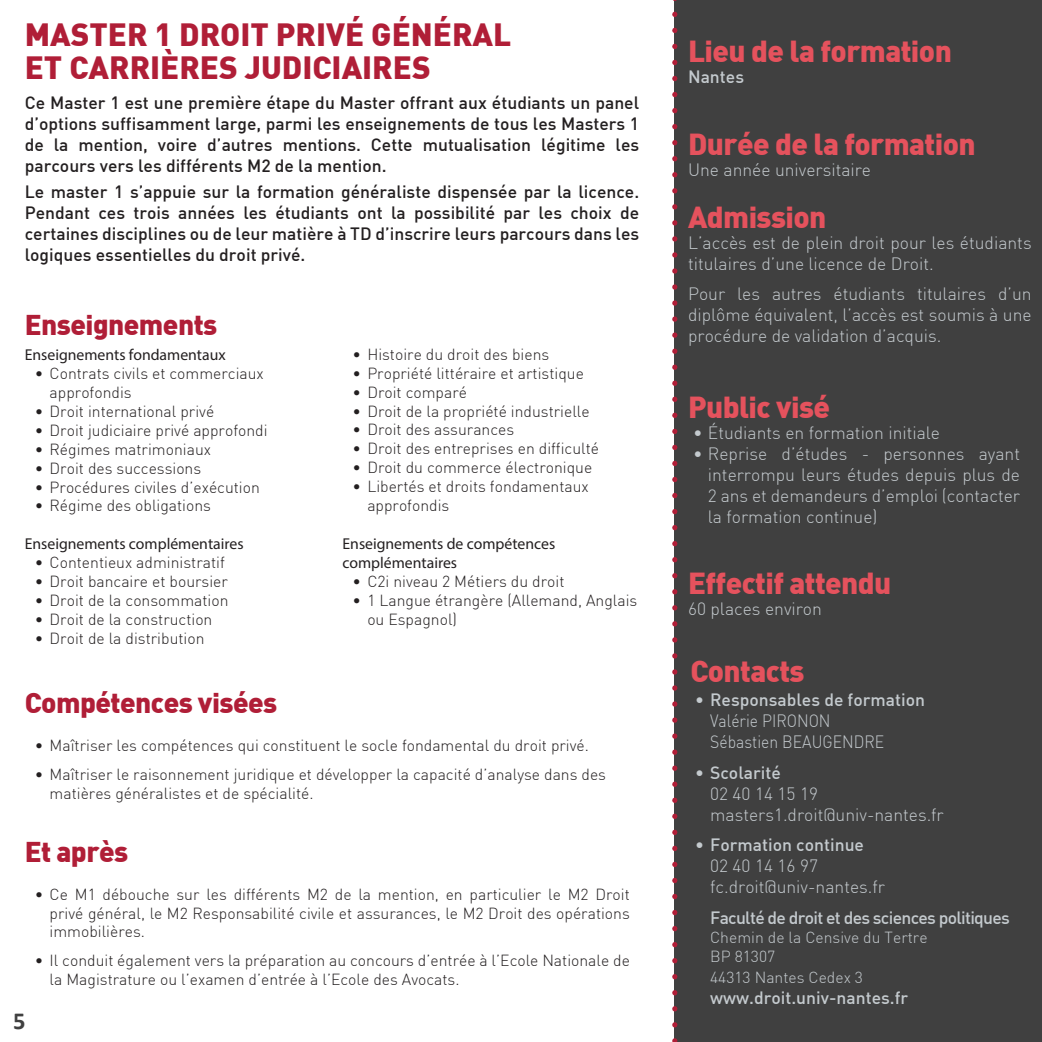
<style>
.page{position:relative;width:1042px;height:1042px;background:#fff}
.page>*{position:absolute;margin:0;border:0;box-sizing:border-box;transform-origin:0 0}
.t1{font:900 31.5px/33.2px "DIN";color:#b01e37}
.t2{font:900 29.75px "DIN";letter-spacing:-.02em;color:#e5525d}
.t3{font:900 28px "DIN";letter-spacing:-.02em;color:#b01e37}
.t4{font:700 24.5px "Calibri";color:#404040}
.t5{font:500 17.5px/21px "DIN";color:#231f20;text-align:justify}
.t6{font:300 17.5px/21px "DIN";color:#c4cace}
.t7{font:500 17.5px "DIN";color:#c4cace}
.t8{font:500 17.5px "DIN";letter-spacing:-.04em;color:#c4cace}
.t9{font:300 17.5px/21px "DIN";color:#c4cace;scale:.9 1}
.t10{font:300 15.75px/18.9px "DIN";color:#231f20}
.t11{font:15.75px/18.9px "Myriad Pro";color:#231f20}
.t12{font:300 15.75px/18.9px "DIN";color:#c4cace}
</style>
<div class="page">
<div style="left:675px;top:0;width:367px;height:1042px;background:#404040"></div>
<svg style="left:672px;top:0;width:5px;height:1042px"></svg>
<h1 class="t1" style="left:25px;top:16px;width:488px">MASTER 1 DROIT PRIVÉ GÉNÉRAL<br>ET CARRIÈRES JUDICIAIRES</h1>
<p class="t5" style="left:25px;top:91px;width:616px">Ce Master 1 est une première étape du Master offrant aux étudiants un panel d’options suffisamment large, parmi les enseignements de tous les Masters 1 de la mention, voire d’autres mentions. Cette mutualisation légitime les parcours vers les différents M2 de la mention.</p>
<p class="t5" style="left:25px;top:180px;width:616px">Le master 1 s’appuie sur la formation généraliste dispensée par la licence.<br>Pendant ces trois années les étudiants ont la possibilité par les choix de certaines disciplines ou de leur matière à TD d’inscrire leurs parcours dans les logiques essentielles du droit privé.</p>
<h3 class="t3" style="left:25px;top:306px;width:194px">Enseignements</h3>
<p class="t11" style="left:25px;top:345px;width:202px">Enseignements fondamentaux</p>
<p class="t10" style="left:50px;top:364px;width:216px;text-indent:-15px">• Contrats civils et commerciaux approfondis</p>
<p class="t10" style="left:35px;top:402px;width:181px">• Droit international privé</p>
<p class="t10" style="left:35px;top:420px;width:234px">• Droit judiciaire privé approfondi</p>
<p class="t10" style="left:35px;top:439px;width:178px">• Régimes matrimoniaux</p>
<p class="t10" style="left:35px;top:458px;width:168px">• Droit des successions</p>
<p class="t10" style="left:35px;top:477px;width:227px">• Procédures civiles d’exécution</p>
<p class="t10" style="left:35px;top:496px;width:178px">• Régime des obligations</p>
<p class="t11" style="left:25px;top:534px;width:220px">Enseignements complémentaires</p>
<p class="t10" style="left:35px;top:553px;width:192px">• Contentieux administratif</p>
<p class="t10" style="left:35px;top:572px;width:195px">• Droit bancaire et boursier</p>
<p class="t10" style="left:35px;top:591px;width:195px">• Droit de la consommation</p>
<p class="t10" style="left:35px;top:609px;width:179px">• Droit de la construction</p>
<p class="t10" style="left:35px;top:628px;width:171px">• Droit de la distribution</p>
<p class="t10" style="left:352px;top:344px;width:198px">• Histoire du droit des biens</p>
<p class="t10" style="left:352px;top:363px;width:233px">• Propriété littéraire et artistique</p>
<p class="t10" style="left:352px;top:382px;width:116px">• Droit comparé</p>
<p class="t10" style="left:352px;top:401px;width:239px">• Droit de la propriété industrielle</p>
<p class="t10" style="left:352px;top:420px;width:163px">• Droit des assurances</p>
<p class="t10" style="left:352px;top:439px;width:248px">• Droit des entreprises en difficulté</p>
<p class="t10" style="left:352px;top:458px;width:241px">• Droit du commerce électronique</p>
<p class="t10" style="left:367px;top:477px;width:223px;text-indent:-15px">• Libertés et droits fondamentaux approfondis</p>
<p class="t11" style="left:342px;top:534px;width:214px">Enseignements de compétences complémentaires</p>
<p class="t10" style="left:352px;top:571px;width:213px">• C2i niveau 2 Métiers du droit</p>
<p class="t10" style="left:367px;top:590px;width:271px;text-indent:-15px">• 1 Langue étrangère (Allemand, Anglais ou Espagnol)</p>
<h3 class="t3" style="left:25px;top:684px;width:254px">Compétences visées</h3>
<p class="t10" style="left:35px;top:735px;width:556px">• Maîtriser les compétences qui constituent le socle fondamental du droit privé.</p>
<p class="t10" style="left:50px;top:764px;width:558px;text-indent:-15px">• Maîtriser le raisonnement juridique et développer la capacité d’analyse dans des matières généralistes et de spécialité.</p>
<h3 class="t3" style="left:25px;top:833px;width:105px">Et après</h3>
<p class="t10" style="left:50px;top:884px;width:582px;text-align:justify;text-indent:-15px">• Ce M1 débouche sur les différents M2 de la mention, en particulier le M2 Droit privé général, le M2 Responsabilité civile et assurances, le M2 Droit des opérations immobilières.</p>
<p class="t10" style="left:50px;top:951px;width:582px;text-indent:-15px">• Il conduit également vers la préparation au concours d’entrée à l’Ecole Nationale de la Magistrature ou l’examen d’entrée à l’Ecole des Avocats.</p>
<h3 class="t4" style="left:13px;top:1005px;width:14px">5</h3>
<h2 class="t2" style="left:688px;top:32px;width:265px">Lieu de la formation</h2>
<p class="t7" style="left:688px;top:66px;width:57px">Nantes</p>
<h2 class="t2" style="left:688px;top:124px;width:289px">Durée de la formation</h2>
<p class="t6" style="left:688px;top:159px;width:185px">Une année universitaire</p>
<h2 class="t2" style="left:688px;top:197px;width:140px">Admission</h2>
<p class="t6" style="left:688px;top:231px;width:345px">L’accès est de plein droit pour les étudiants titulaires d’une licence de Droit.</p>
<p class="t6" style="left:688px;top:283px;width:345px;text-align:justify">Pour les autres étudiants titulaires d’un diplôme équivalent, l’accès est soumis à une procédure de validation d’acquis.</p>
<h2 class="t2" style="left:688px;top:387px;width:143px">Public visé</h2>
<p class="t6" style="left:693px;top:422px;width:249px">• Étudiants en formation initiale</p>
<p class="t6" style="left:708px;top:443px;width:314px;text-align:justify;text-indent:-15px">• Reprise d’études - personnes ayant interrompu leurs études depuis plus de 2 ans et demandeurs d’emploi (contacter la formation continue)</p>
<h2 class="t2" style="left:688px;top:563px;width:205px">Effectif attendu</h2>
<p class="t6" style="left:688px;top:598px;width:135px">60 places environ</p>
<h2 class="t2" style="left:690px;top:652px;width:116px">Contacts</h2>
<p class="t7" style="left:695px;top:688px;width:231px">• Responsables de formation</p>
<p class="t9" style="left:710px;top:709px;width:195px">Valérie PIRONON<br>Sébastien BEAUGENDRE</p>
<p class="t7" style="left:695px;top:761px;width:87px">• Scolarité</p>
<p class="t6" style="left:710px;top:782px;width:235px">02 40 14 15 19 masters1.droit@univ-nantes.fr</p>
<p class="t7" style="left:695px;top:834px;width:170px">• Formation continue</p>
<p class="t6" style="left:710px;top:855px;width:176px">02 40 14 16 97 fc.droit@univ-nantes.fr</p>
<p class="t8" style="left:710px;top:907px;width:301px">Faculté de droit et des sciences politiques</p>
<p class="t12" style="left:710px;top:928px;width:219px">Chemin de la Censive du Tertre<br>BP 81307</p>
<p class="t12" style="left:710px;top:968px;width:154px">44313 Nantes Cedex 3</p>
<p class="t7" style="left:710px;top:986px;width:199px">www.droit.univ-nantes.fr</p>
</div>
